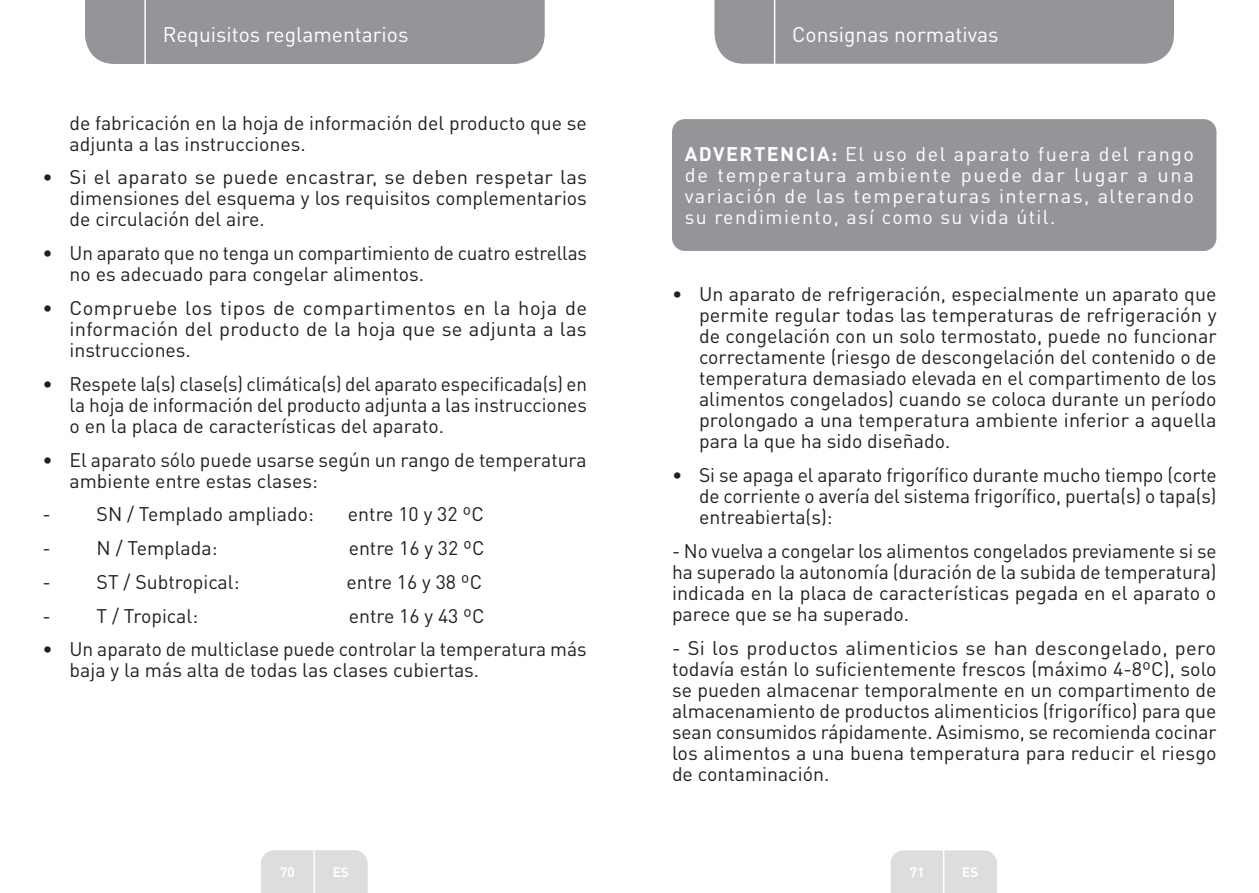
<style>
.page{position:relative;width:1259px;height:893px;background:#fff}
.page>*{position:absolute;margin:0;border:0;box-sizing:border-box;transform-origin:0 0}
.TitreGauche__gabarit{font:21px "DIN Pro";color:#fff}
.Large_Text__3_2_mm{font:19.5px/21px "DIN Pro";color:#231f20;text-align:justify}
.Large_Text__3_2_mm-2{font:19.5px/21px "DIN Pro";letter-spacing:.07em;color:#fff;text-align:justify}
.Body{font:700 13.5px "DIN Pro";color:#fff}
.s1{font-weight:700}
</style>
<div class="page">
<div style="left:714px;top:0;width:460px;height:64px;background:#939598"></div>
<div style="left:890px;top:850px;width:107px;height:43px;background:#dcdddf"></div>
<hr style="left:943px;top:833px;width:1px;height:60px;background:#fff">
<hr style="left:774px;top:0;width:1px;height:66px;background:#fff">
<div style="left:85px;top:0;width:459px;height:64px;background:#939598"></div>
<div style="left:261px;top:850px;width:106px;height:43px;background:#dcdddf"></div>
<hr style="left:313px;top:833px;width:2px;height:60px;background:#fff">
<hr style="left:144px;top:0;width:2px;height:66px;background:#fff">
<div style="left:672px;top:119px;width:544px;height:132px;background:#939598;border-radius:13px"></div>
<p class="TitreGauche__gabarit" style="left:163px;top:20px;width:208px">Cons gna normativas</p>
<p class="TitreGauche__gabarit" style="left:792px;top:20px;width:208px">Consignas normativas</p>
<p class="TitreGauche__gabarit" style="left:163px;top:20px;width:247px">Requisitos reglamentarios</p>
<p class="Large_Text__3_2_mm" style="left:70px;top:111px;width:519px">de fabricación en la hoja de información del producto que se adjunta a las instrucciones.</p>
<p class="Large_Text__3_2_mm" style="left:70px;top:166px;width:519px;text-indent:-27px">• Si el aparato se puede encastrar, se deben respetar las dimensiones del esquema y los requisitos complementarios de circulación del aire.</p>
<p class="Large_Text__3_2_mm" style="left:70px;top:242px;width:519px;text-indent:-27px">• Un aparato que no tenga un compartimiento de cuatro estrellas no es adecuado para congelar alimentos.</p>
<p class="Large_Text__3_2_mm" style="left:70px;top:297px;width:519px;text-indent:-27px">• Compruebe los tipos de compartimentos en la hoja de información del producto de la hoja que se adjunta a las instrucciones.</p>
<p class="Large_Text__3_2_mm" style="left:70px;top:372px;width:519px;text-indent:-27px">• Respete la(s) clase(s) climática(s) del aparato especificada(s) en la hoja de información del producto adjunta a las instrucciones o en la placa de características del aparato.</p>
<p class="Large_Text__3_2_mm" style="left:70px;top:448px;width:519px;text-indent:-27px">• El aparato sólo puede usarse según un rango de temperatura ambiente entre estas clases:</p>
<p class="Large_Text__3_2_mm" style="left:43px;top:503px;width:273px">- SN / Templado ampliado:</p>
<p class="Large_Text__3_2_mm" style="left:348px;top:503px;width:137px">entre 10 y 32 ºC</p>
<p class="Large_Text__3_2_mm" style="left:43px;top:537px;width:176px">- N / Templada:</p>
<p class="Large_Text__3_2_mm" style="left:349px;top:537px;width:137px">entre 16 y 32 ºC</p>
<p class="Large_Text__3_2_mm" style="left:43px;top:570px;width:198px">- ST / Subtropical:</p>
<p class="Large_Text__3_2_mm" style="left:346px;top:570px;width:137px">entre 16 y 38 ºC</p>
<p class="Large_Text__3_2_mm" style="left:43px;top:604px;width:157px">- T / Tropical:</p>
<p class="Large_Text__3_2_mm" style="left:349px;top:604px;width:137px">entre 16 y 43 ºC</p>
<p class="Large_Text__3_2_mm" style="left:70px;top:638px;width:518px;text-indent:-27px">• Un aparato de multiclase puede controlar la temperatura más baja y la más alta de todas las clases cubiertas.</p>
<p class="Large_Text__3_2_mm-2" style="left:685px;top:143px;width:511px"><span class="s1">ADVERTENCIA:</span> El uso del aparato fuera del rango de temperatura ambiente puede dar lugar a una variación de las temperaturas internas, alterando su rendimiento, así como su vida útil.</p>
<p class="Large_Text__3_2_mm" style="left:699px;top:283px;width:519px;text-indent:-27px">• Un aparato de refrigeración, especialmente un aparato que permite regular todas las temperaturas de refrigeración y de congelación con un solo termostato, puede no funcionar correctamente (riesgo de descongelación del contenido o de temperatura demasiado elevada en el compartimento de los alimentos congelados) cuando se coloca durante un período prolongado a una temperatura ambiente inferior a aquella para la que ha sido diseñado.</p>
<p class="Large_Text__3_2_mm" style="left:699px;top:464px;width:519px;text-indent:-27px">• Si se apaga el aparato frigorífico durante mucho tiempo (corte de corriente o avería del sistema frigorífico, puerta(s) o tapa(s) entreabierta(s):</p>
<p class="Large_Text__3_2_mm" style="left:672px;top:540px;width:546px">- No vuelva a congelar los alimentos congelados previamente si se ha superado la autonomía (duración de la subida de temperatura) indicada en la placa de características pegada en el aparato o parece que se ha superado.</p>
<p class="Large_Text__3_2_mm" style="left:672px;top:636px;width:546px">- Si los productos alimenticios se han descongelado, pero todavía están lo suficientemente frescos (máximo 4-8ºC), solo se pueden almacenar temporalmente en un compartimento de almacenamiento de productos alimenticios (frigorífico) para que sean consumidos rápidamente. Asimismo, se recomienda cocinar los alimentos a una buena temperatura para reducir el riesgo de contaminación.</p>
<p class="Body" style="left:280px;top:862px;width:16px">70</p>
<p class="Body" style="left:909px;top:862px;width:16px">71</p>
<p class="Body" style="left:962px;top:862px;width:18px">ES</p>
<p class="Body" style="left:333px;top:862px;width:18px">ES</p>
</div>
